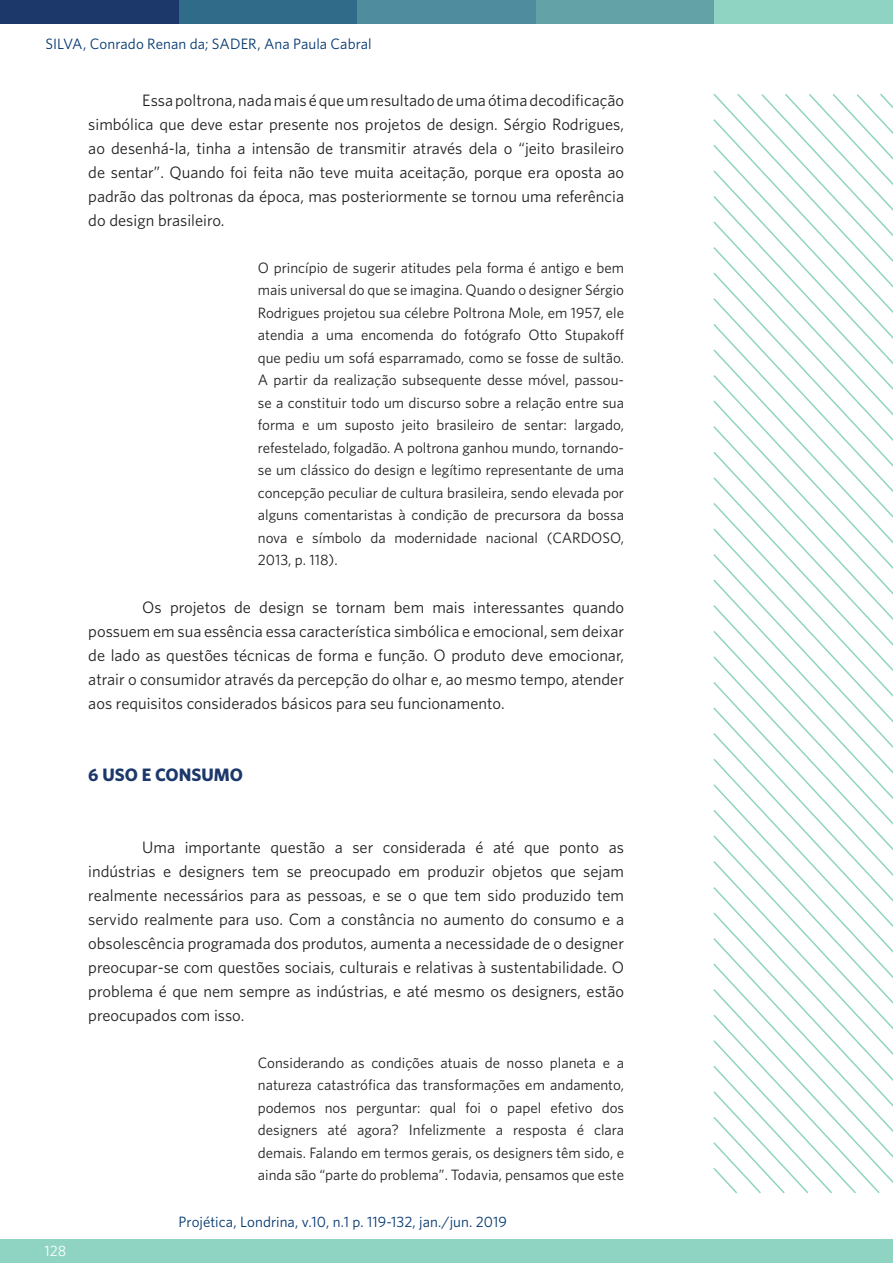
<style>
.page{position:relative;width:893px;height:1263px;background:#fff}
.page>*{position:absolute;margin:0;border:0;box-sizing:border-box;transform-origin:0 0}
.t1{font:700 18px "Whitney";color:#1c386b}
.t2{font:16.5px/24px "Whitney";color:#231f20;text-align:justify}
.Citação{font:15px/22.5px "Whitney";color:#231f20;text-align:justify}
.cabecalho{font:15px "Whitney";letter-spacing:.005em;color:#02366e}
.t3{font:15px "Whitney";color:#fff}
</style>
<div class="page">
<svg style="left:713px;top:450px;width:180px;height:26px"></svg>
<svg style="left:713px;top:476px;width:180px;height:25px"></svg>
<svg style="left:713px;top:501px;width:180px;height:26px"></svg>
<svg style="left:713px;top:527px;width:180px;height:25px"></svg>
<svg style="left:713px;top:552px;width:180px;height:26px"></svg>
<svg style="left:713px;top:578px;width:180px;height:26px"></svg>
<svg style="left:713px;top:604px;width:180px;height:25px"></svg>
<svg style="left:713px;top:629px;width:180px;height:26px"></svg>
<svg style="left:713px;top:655px;width:180px;height:25px"></svg>
<svg style="left:713px;top:680px;width:180px;height:26px"></svg>
<svg style="left:713px;top:706px;width:180px;height:25px"></svg>
<svg style="left:713px;top:731px;width:180px;height:26px"></svg>
<svg style="left:713px;top:757px;width:180px;height:26px"></svg>
<svg style="left:713px;top:783px;width:180px;height:25px"></svg>
<svg style="left:713px;top:808px;width:180px;height:26px"></svg>
<svg style="left:713px;top:834px;width:180px;height:25px"></svg>
<svg style="left:713px;top:859px;width:180px;height:26px"></svg>
<svg style="left:736px;top:93px;width:157px;height:360px"></svg>
<svg style="left:713px;top:885px;width:180px;height:26px"></svg>
<svg style="left:713px;top:911px;width:180px;height:25px"></svg>
<svg style="left:713px;top:936px;width:180px;height:26px"></svg>
<svg style="left:713px;top:962px;width:180px;height:232px"></svg>
<div style="left:536px;top:0;width:178px;height:23px;background:#63a3a8"></div>
<div style="left:714px;top:0;width:179px;height:23px;background:#8fd4c2"></div>
<div style="left:0;top:1239px;width:893px;height:24px;background:#8fd4c2"></div>
<div style="left:357px;top:0;width:179px;height:23px;background:#4f8c9e"></div>
<div style="left:179px;top:0;width:178px;height:23px;background:#306b8a"></div>
<div style="left:0;top:0;width:179px;height:23px;background:#1c386b"></div>
<p class="cabecalho" style="left:45px;top:34px;width:328px">SILVA, Conrado Renan da; SADER, Ana Paula Cabral</p>
<p class="t2" style="left:88px;top:88px;width:537px;text-indent:54px">Essa poltrona, nada mais é que um resultado de uma ótima decodificação simbólica que deve estar presente nos projetos de design. Sérgio Rodrigues, ao desenhá-la, tinha a intensão de transmitir através dela o “jeito brasileiro de sentar”. Quando foi feita não teve muita aceitação, porque era oposta ao padrão das poltronas da época, mas posteriormente se tornou uma referência do design brasileiro.</p>
<p class="Citação" style="left:258px;top:256px;width:368px">O princípio de sugerir atitudes pela forma é antigo e bem mais universal do que se imagina. Quando o designer Sérgio Rodrigues projetou sua célebre Poltrona Mole, em 1957, ele atendia a uma encomenda do fotógrafo Otto Stupakoff que pediu um sofá esparramado, como se fosse de sultão.<br>A partir da realização subsequente desse móvel, passou&shy;se a constituir todo um discurso sobre a relação entre sua forma e um suposto jeito brasileiro de sentar: largado, refestelado, folgadão. A poltrona ganhou mundo, tornando&shy;se um clássico do design e legítimo representante de uma concepção peculiar de cultura brasileira, sendo elevada por alguns comentaristas à condição de precursora da bossa nova e símbolo da modernidade nacional (CARDOSO, 2013, p. 118).</p>
<p class="t2" style="left:88px;top:595px;width:537px;text-indent:54px">Os projetos de design se tornam bem mais interessantes quando possuem em sua essência essa característica simbólica e emocional, sem deixar de lado as questões técnicas de forma e função. O produto deve emocionar, atrair o consumidor através da percepção do olhar e, ao mesmo tempo, atender aos requisitos considerados básicos para seu funcionamento.</p>
<p class="t1" style="left:88px;top:763px;width:156px">6 USO E CONSUMO</p>
<p class="t3" style="left:45px;top:1241px;width:23px">128</p>
<p class="t2" style="left:88px;top:835px;width:537px;text-indent:54px">Uma importante questão a ser considerada é até que ponto as indústrias e designers tem se preocupado em produzir objetos que sejam realmente necessários para as pessoas, e se o que tem sido produzido tem servido realmente para uso. Com a constância no aumento do consumo e a obsolescência programada dos produtos, aumenta a necessidade de o designer preocupar-se com questões sociais, culturais e relativas à sustentabilidade. O problema é que nem sempre as indústrias, e até mesmo os designers, estão preocupados com isso.</p>
<p class="Citação" style="left:258px;top:1051px;width:368px">Considerando as condições atuais de nosso planeta e a natureza catastrófica das transformações em andamento, podemos nos perguntar: qual foi o papel efetivo dos designers até agora? Infelizmente a resposta é clara demais. Falando em termos gerais, os designers têm sido, e ainda são “parte do problema”. Todavia, pensamos que este</p>
<p class="cabecalho" style="left:179px;top:1212px;width:330px">Projética, Londrina, v.10, n.1 p. 119-132, jan./jun. 2019</p>
</div>
